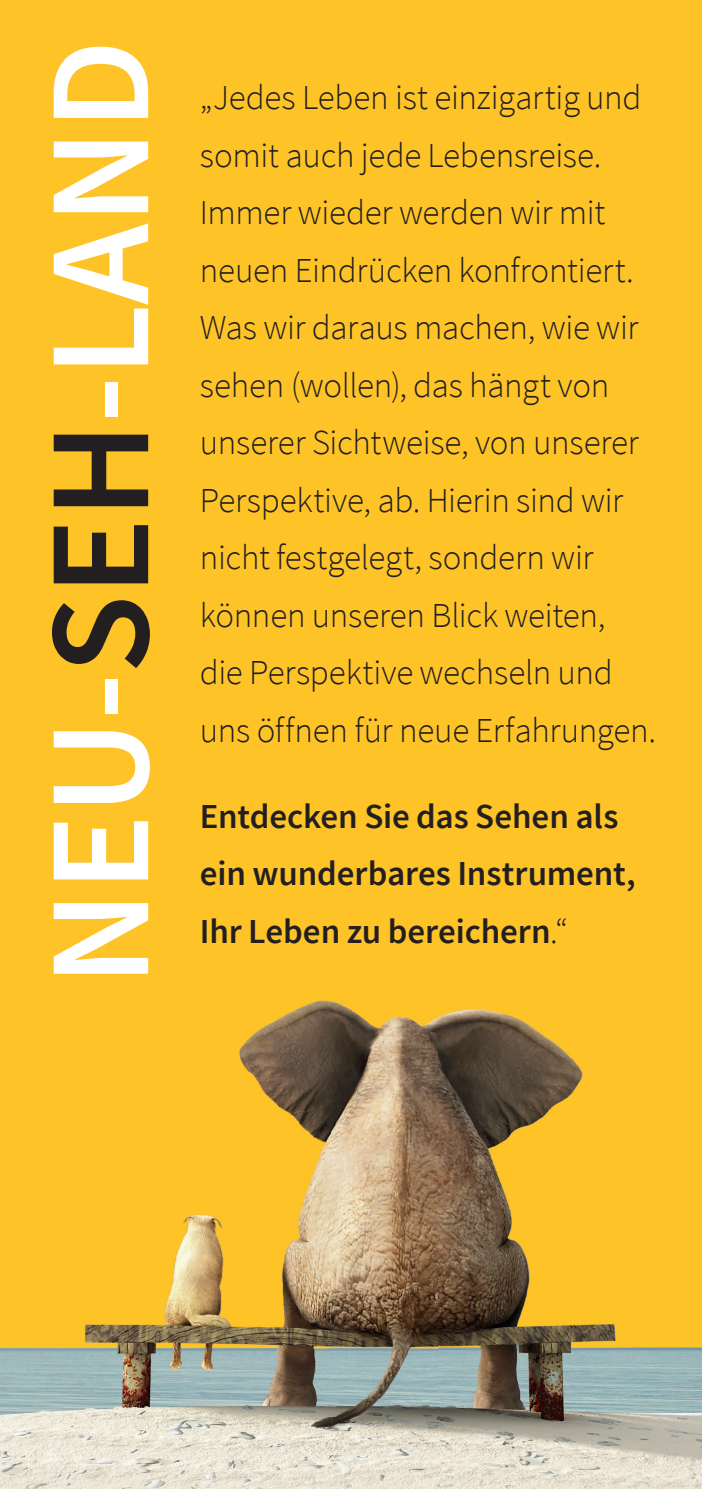
<style>
.page{position:relative;width:702px;height:1489px;background:#fff}
.page>*{position:absolute;margin:0;border:0;box-sizing:border-box;transform-origin:0 0}
.t1{font:600 144.25px "Source Sans Pro";color:#fff}
.t2{font:300 35px/57.5px "Source Sans Pro";letter-spacing:-.01em;color:#231f20}
.t3{font:600 35px/57.5px "Source Sans Pro";letter-spacing:-.005em;color:#231f20}
.s1{color:#231f20}
.s2{font-weight:300}
</style>
<div class="page">
<div style="left:0;top:0;width:702px;height:1488px;background:#fec427"></div>
<img style="left:0;top:1000px;width:702px;height:488px">
<h1 class="t1" style="left:9px;top:985px;width:947px;rotate:-90deg">NEU-<span class="s1">SEH</span>-LAND</h1>
<p class="t2" style="left:200px;top:69px;width:457px">„Jedes Leben ist einzigartig und somit auch jede Lebensreise.<br>Immer wieder werden wir mit neuen Eindrücken konfrontiert.<br>Was wir daraus machen, wie wir sehen (wollen), das hängt von unserer Sichtweise, von unserer<br>Perspektive, ab. Hierin sind wir nicht festgelegt, sondern wir können unseren Blick weiten, die Perspektive wechseln und uns öffnen für neue Erfahrungen.</p>
<p class="t3" style="left:200px;top:788px;width:437px">Entdecken Sie das Sehen als ein wunderbares Instrument,</p>
<p class="t3" style="left:200px;top:903px;width:369px">Ihr Leben zu bereichern<span class="s2">.“</span></p>
</div>
